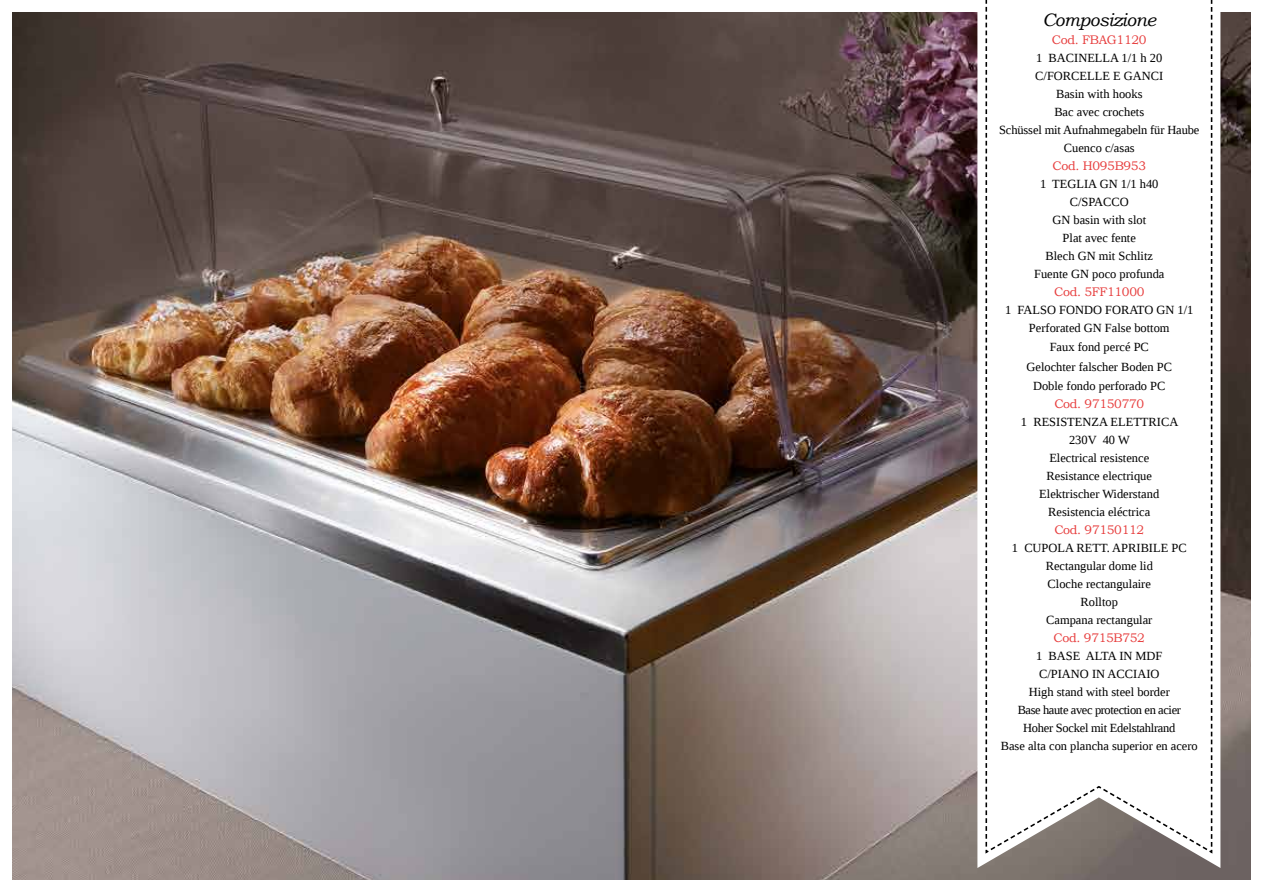
<style>
.page{position:relative;width:1263px;height:893px;background:#fff}
.page>*{position:absolute;margin:0;border:0;box-sizing:border-box;transform-origin:0 0}
.t1{font:italic 18px "Bookman Old Style";letter-spacing:-.025em;color:#000}
.t2{font:12.45px/18px "Liberation Serif";color:#000;text-align:center}
.t3{font:12.45px "Bookman Old Style";letter-spacing:-.025em;color:#e73e3e}
</style>
<div class="page">
<img style="left:13px;top:13px;width:1237px;height:866px">
<svg style="left:977px;top:12px;width:243px;height:856px"></svg>
<svg style="left:985px;top:0;width:228px;height:855px"></svg>
<h1 class="t1" style="left:1042px;top:7px;width:115px">Composizione</h1>
<p class="t3" style="left:1052px;top:31px;width:96px">Cod. FBAG1120</p>
<p class="t2" style="left:999px;top:48px;width:202px">1 BACINELLA 1/1 h 20<br>C/FORCELLE E GANCI<br>Basin with hooks<br>Bac avec crochets<br>Schüssel mit Aufnahmegabeln für Haube<br>Cuenco c/asas</p>
<p class="t3" style="left:1052px;top:157px;width:95px">Cod. H095B953</p>
<p class="t2" style="left:1034px;top:174px;width:132px">1 TEGLIA GN 1/1 h40<br>C/SPACCO<br>GN basin with slot<br>Plat avec fente<br>Blech GN mit Schlitz<br>Fuente GN poco profunda</p>
<p class="t3" style="left:1054px;top:283px;width:92px">Cod. 5FF11000</p>
<p class="t2" style="left:1005px;top:300px;width:190px">1 FALSO FONDO FORATO GN 1/1<br>Perforated GN False bottom</p>
<p class="t2" style="left:1026px;top:337px;width:147px;line-height:19.5px">Faux fond percé PC<br>Gelochter falscher Boden PC<br>Doble fondo perforado PC</p>
<p class="t3" style="left:1054px;top:396px;width:91px">Cod. 97150770</p>
<p class="t2" style="left:1021px;top:413px;width:159px">1 RESISTENZA ELETTRICA<br>230V 40 W<br>Electrical resistence<br>Resistance electrique<br>Elektrischer Widerstand<br>Resistencia eléctrica</p>
<p class="t3" style="left:1054px;top:522px;width:91px">Cod. 97150112</p>
<p class="t2" style="left:1012px;top:539px;width:176px">1 CUPOLA RETT. APRIBILE PC<br>Rectangular dome lid<br>Cloche rectangulaire<br>Rolltop<br>Campana rectangular</p>
<p class="t3" style="left:1053px;top:630px;width:93px">Cod. 9715B752</p>
<p class="t2" style="left:1001px;top:647px;width:199px">1 BASE ALTA IN MDF<br>C/PIANO IN ACCIAIO<br>High stand with steel border<br>Base haute avec protection en acier<br>Hoher Sockel mit Edelstahlrand<br>Base alta con plancha superior en acero</p>
</div>
